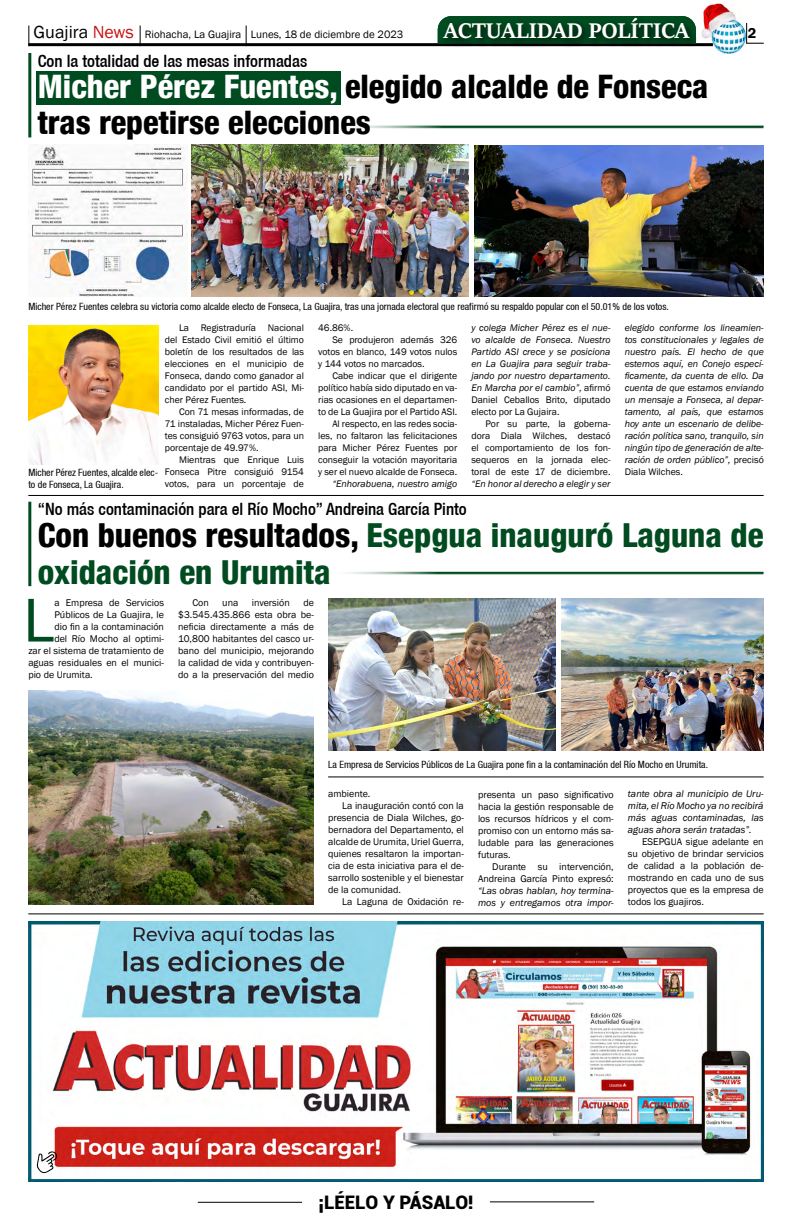
<style>
.page{position:relative;width:792px;height:1224px;background:#fff}
.page>*{position:absolute;margin:0;border:0;box-sizing:border-box;transform-origin:0 0}
.t1{font:64px "Franklin Gothic";color:#004b20}
.t2{font:800 condensed 33.1px/36.6px "Helvetica 87";color:#004b20}
.t3{font:800 condensed 32.4px/35.8px "Helvetica 87";color:#000}
.t4{font:700 23.4px "Sitka Heading";color:#fff}
.t5{font:900 18.7px "Roboto";color:#000}
.t6{font:500 condensed 17px "Helvetica 67";color:#000}
.t7{font:600 14.7px "Franklin Gothic";color:#000}
.t8{font:11px "Franklin Gothic";color:#000}
.t9{font:10px/12px "Franklin Gothic";color:#000;text-align:justify}
.t10{font:condensed 10px/12px "Helvetica 57";color:#000}
.t11{font:italic 10px/12px "Franklin Gothic";color:#000}
.t12{font:9.8px/12px "Franklin Gothic";color:#000;text-align:justify}
.t13{font:italic 9.8px/12px "Franklin Gothic";color:#000;text-align:justify}
.s1{font-size:18px}
.s2{font-size:18px;color:#c91311}
.s3{color:#fff}
.s4{font-style:normal}
.s5{color:#000}
</style>
<div class="page">
<hr style="left:198px;top:1202px;width:104px;height:1px;background:#000">
<hr style="left:490px;top:1201px;width:104px;height:1px;background:#000">
<svg style="left:746px;top:23px;width:18px;height:21px"></svg>
<img style="left:702px;top:4px;width:43px;height:49px">
<hr style="left:28px;top:43px;width:685px;height:3px;background:#000">
<svg style="left:28px;top:26px;width:1px;height:20px"></svg>
<svg style="left:140px;top:26px;width:1px;height:18px"></svg>
<svg style="left:246px;top:26px;width:1px;height:18px"></svg>
<hr style="left:324px;top:572px;width:440px;height:3px;background:#004b20">
<hr style="left:28px;top:495px;width:736px;height:1px;background:#000">
<hr style="left:28px;top:914px;width:736px;height:1px;background:#000">
<hr style="left:28px;top:502px;width:3px;height:84px;background:#004b20">
<hr style="left:28px;top:53px;width:3px;height:84px;background:#004b20">
<div style="left:36px;top:71px;width:305px;height:33px;background:#004b20"></div>
<hr style="left:330px;top:126px;width:434px;height:3px;background:#004b20">
<img style="left:28px;top:922px;width:736px;height:259px">
<svg style="left:37px;top:1151px;width:20px;height:23px"></svg>
<img style="left:328px;top:599px;width:228px;height:151px">
<img style="left:28px;top:690px;width:286px;height:214px">
<img style="left:561px;top:599px;width:203px;height:151px">
<hr style="left:328px;top:777px;width:436px;height:1px;background:#000">
<img style="left:192px;top:145px;width:277px;height:152px">
<img style="left:474px;top:145px;width:290px;height:152px">
<img style="left:28px;top:326px;width:130px;height:139px">
<img style="left:28px;top:146px;width:159px;height:151px">
<div style="left:440px;top:14px;width:258px;height:34px;background:#000;opacity:.75"></div>
<h3 class="t4" style="left:444px;top:14px;width:247px">ACTUALIDAD POLÍTICA</h3>
<p class="t8" style="left:34px;top:28px;width:371px"><span class="s1">Guajira</span> <span class="s2">News</span> Riohacha, La Guajira Lunes, 18 de diciembre de 2023</p>
<h3 class="t7" style="left:748px;top:24px;width:10px">2</h3>
<h3 class="t6" style="left:38px;top:50px;width:271px">Con la totalidad de las mesas informadas</h3>
<h3 class="t3" style="left:38px;top:68px;width:672px"><span class="s3">Micher Pérez Fuentes,</span> elegido alcalde de Fonseca tras repetirse elecciones</h3>
<p class="t10" style="left:28px;top:300px;width:642px">Micher Pérez Fuentes celebra su victoria como alcalde electo de Fonseca, La Guajira, tras una jornada electoral que reafirmó su respaldo popular con el 50.01% de los votos.</p>
<p class="t12" style="left:165px;top:322px;width:141px;text-indent:14px">La Registraduría Nacional del Estado Civil emitió el último boletín de los resultados de las elecciones en el municipio de Fonseca, dando como ganador al candidato por el partido ASI, Mi&shy;cher Pérez Fuentes.</p>
<p class="t12" style="left:165px;top:406px;width:141px;text-indent:14px">Con 71 mesas informadas, de 71 instaladas, Micher Pérez Fuen&shy;tes consiguió 9763 votos, para un porcentaje de 49.97%.</p>
<p class="t12" style="left:165px;top:454px;width:141px;text-indent:14px">Mientras que Enrique Luis Fonseca Pitre consiguió 9154 votos, para un porcentaje de</p>
<p class="t10" style="left:28px;top:466px;width:132px">Micher Pérez Fuentes, alcalde elec&shy;to de Fonseca, La Guajira.</p>
<p class="t12" style="left:318px;top:322px;width:36px">46.86%.</p>
<p class="t12" style="left:332px;top:334px;width:126px">Se produjeron además 326</p>
<p class="t12" style="left:318px;top:346px;width:141px">votos en blanco, 149 votos nulos</p>
<p class="t12" style="left:318px;top:358px;width:108px">y 144 votos no marcados.</p>
<p class="t12" style="left:332px;top:370px;width:126px">Cabe indicar que el dirigente</p>
<p class="t12" style="left:318px;top:382px;width:141px">político había sido diputado en va-</p>
<p class="t12" style="left:318px;top:394px;width:141px">rias ocasiones en el departamen-</p>
<p class="t12" style="left:318px;top:406px;width:141px">to de La Guajira por el Partido ASI.</p>
<p class="t12" style="left:332px;top:418px;width:126px">Al respecto, en las redes socia-</p>
<p class="t12" style="left:318px;top:430px;width:141px">les, no faltaron las felicitaciones</p>
<p class="t12" style="left:318px;top:442px;width:141px">para Micher Pérez Fuentes por</p>
<p class="t12" style="left:318px;top:454px;width:141px">conseguir la votación mayoritaria</p>
<p class="t12" style="left:318px;top:466px;width:141px">y ser el nuevo alcalde de Fonseca.</p>
<p class="t13" style="left:332px;top:478px;width:126px">“Enhorabuena, nuestro amigo</p>
<p class="t13" style="left:471px;top:322px;width:141px">y colega Micher Pérez es el nue&shy;vo alcalde de Fonseca. Nuestro Partido ASI crece y se posiciona en La Guajira para seguir traba&shy;jando por nuestro departamento.<br>En Marcha por el cambio”, <span class="s4">afirmó Daniel Ceballos Brito, diputado electo por La Gujaira.</span></p>
<p class="t12" style="left:471px;top:418px;width:141px;text-indent:14px">Por su parte, la goberna&shy;dora Diala Wilches, destacó el comportamiento de los fon&shy;sequeros en la jornada elec&shy;toral de este 17 de diciembre.</p>
<p class="t13" style="left:471px;top:478px;width:141px">“En honor al derecho a elegir y ser</p>
<h3 class="t6" style="left:38px;top:499px;width:431px">“No más contaminación para el Río Mocho” Andreina García Pinto</h3>
<p class="t13" style="left:625px;top:322px;width:141px">elegido conforme los lineamien&shy;tos constitucionales y legales de nuestro país. El hecho de que estemos aquí, en Conejo especí&shy;ficamente, da cuenta de ello. Da cuenta de que estamos enviando un mensaje a Fonseca, al depar&shy;tamento, al país, que estamos hoy ante un escenario de delibe&shy;ración política sano, tranquilo, sin ningún tipo de generación de alte&shy;ración de orden público”, <span class="s4">precisó Diala Wilches.</span></p>
<h2 class="t2" style="left:38px;top:517px;width:727px"><span class="s5">Con buenos resultados,</span> Esepgua inauguró Laguna de oxidación en Urumita</h2>
<h1 class="t1" style="left:23px;top:580px;width:33px">L</h1>
<p class="t9" style="left:54px;top:596px;width:111px">a Empresa de Servicios</p>
<p class="t9" style="left:54px;top:608px;width:111px">Públicos de La Guajira, le</p>
<p class="t9" style="left:54px;top:620px;width:111px">dio fin a la contaminación</p>
<p class="t9" style="left:54px;top:632px;width:111px">del Río Mocho al optimi-</p>
<p class="t9" style="left:28px;top:644px;width:137px">zar el sistema de tratamiento de</p>
<p class="t9" style="left:28px;top:656px;width:137px">aguas residuales en el munici-</p>
<p class="t9" style="left:28px;top:668px;width:66px">pio de Urumita.</p>
<p class="t9" style="left:192px;top:596px;width:18px">Con</p>
<p class="t9" style="left:222px;top:596px;width:18px">una</p>
<p class="t9" style="left:252px;top:596px;width:39px">inversión</p>
<p class="t9" style="left:178px;top:596px;width:137px;text-indent:125px">de $3.545.435.866 esta obra be&shy;neficia directamente a más de 10,800 habitantes del casco ur&shy;bano del municipio, mejorando la calidad de vida y contribuyen&shy;do a la preservación del medio</p>
<p class="t10" style="left:328px;top:758px;width:381px">La Empresa de Servicios Públicos de La Guajira pone fin a la contaminación del Río Mocho en Urumita.</p>
<p class="t9" style="left:328px;top:788px;width:44px">ambiente.</p>
<p class="t9" style="left:342px;top:800px;width:123px">La inauguración contó con la</p>
<p class="t9" style="left:328px;top:812px;width:137px">presencia de Diala Wilches, go-</p>
<p class="t9" style="left:328px;top:824px;width:137px">bernadora del Departamento, el</p>
<p class="t9" style="left:328px;top:836px;width:137px">alcalde de Urumita, Uriel Guerra,</p>
<p class="t9" style="left:328px;top:848px;width:137px">quienes resaltaron la importan-</p>
<p class="t9" style="left:328px;top:860px;width:137px">cia de esta iniciativa para el de-</p>
<p class="t9" style="left:328px;top:872px;width:137px">sarrollo sostenible y el bienestar</p>
<p class="t9" style="left:328px;top:884px;width:74px">de la comunidad.</p>
<p class="t9" style="left:342px;top:896px;width:123px">La Laguna de Oxidación re-</p>
<p class="t9" style="left:478px;top:788px;width:137px">presenta un paso significativo hacia la gestión responsable de los recursos hídricos y el com&shy;promiso con un entorno más sa&shy;ludable para las generaciones futuras.</p>
<p class="t9" style="left:478px;top:860px;width:137px;text-align:right">Durante su intervención,<br>Andreina García Pinto expresó:</p>
<p class="t11" style="left:478px;top:884px;width:137px">“Las obras hablan, hoy termina&shy;mos y entregamos otra impor-</p>
<p class="t11" style="left:628px;top:788px;width:137px;text-align:justify">tante obra al municipio de Uru&shy;mita, el Río Mocho ya no recibirá más aguas contaminadas, las aguas ahora serán tratadas”.</p>
<p class="t9" style="left:628px;top:836px;width:137px;text-indent:14px">ESEPGUA sigue adelante en su objetivo de brindar servicios de calidad a la población de&shy;mostrando en cada uno de sus proyectos que es la empresa de todos los guajiros.</p>
<h3 class="t5" style="left:318px;top:1189px;width:157px">¡LÉELO Y PÁSALO!</h3>
</div>
